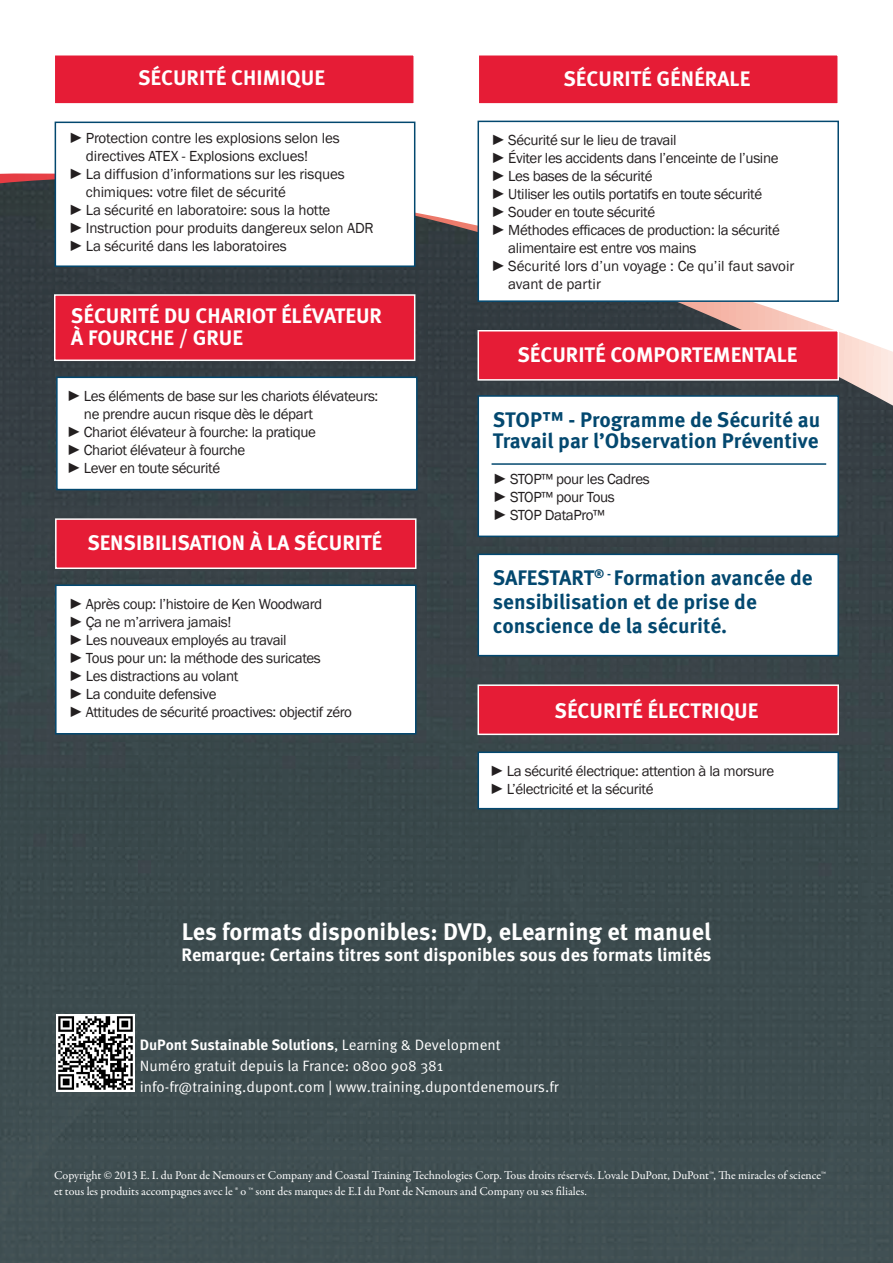
<style>
.page{position:relative;width:893px;height:1263px;background:#fff}
.page>*{position:absolute;margin:0;border:0;box-sizing:border-box;transform-origin:0 0}
.t1{font:700 24px "Meta Pro";color:#fff}
.t2{font:700 21px/21px "Meta Pro";color:#03486f}
.t3{font:700 21px/22.5px "Meta Pro";color:#fff}
.t4{font:700 18px "Meta Pro";color:#fff}
.t5{font:15px/18px "Franklin Gothic";letter-spacing:-.025em;color:#231f20}
.t6{font:15px "Meta Pro";color:#fff}
.t7{font:15px/18px "Franklin Gothic";color:#231f20}
.t8{font:700 15px "Meta Pro";color:#fff}
.List_Body_Copy{font:12px/15.8px "Garamond Premr Pro";color:#fff}
.s1{font-weight:400}
</style>
<div class="page">
<div style="left:0;top:557px;width:893px;height:706px;background:#3c4b4e"></div>
<svg style="left:0;top:120px;width:893px;height:437px;fill:#374045"></svg>
<div style="left:477px;top:395px;width:362px;height:142px;background:#fff;border:2px solid #03486f"></div>
<hr style="left:492px;top:463px;width:334px;height:2px;background:#03486f">
<div style="left:477px;top:554px;width:362px;height:102px;background:#fff;border:2px solid #03486f"></div>
<div style="left:477px;top:330px;width:362px;height:51px;background:#e61c36;border:2px solid #fff"></div>
<div style="left:55px;top:584px;width:361px;height:150px;background:#fff;border:2px solid #03486f"></div>
<div style="left:55px;top:518px;width:361px;height:51px;background:#e61c36;border:2px solid #fff"></div>
<img style="left:57px;top:1014px;width:77px;height:78px">
<div style="left:56px;top:377px;width:362px;height:113px;background:#fff;border:2px solid #03486f"></div>
<div style="left:54px;top:294px;width:361px;height:67px;background:#e61c36;border:2px solid #fff"></div>
<div style="left:477px;top:751px;width:362px;height:58px;background:#fff;border:2px solid #03486f"></div>
<div style="left:477px;top:684px;width:362px;height:51px;background:#e61c36;border:2px solid #fff"></div>
<div style="left:477px;top:121px;width:362px;height:181px;background:#fff;border:2px solid #03486f"></div>
<div style="left:477px;top:54px;width:362px;height:51px;background:#e61c36;border:2px solid #fff"></div>
<div style="left:55px;top:122px;width:360px;height:145px;background:#fff;border:2px solid #03486f"></div>
<div style="left:54px;top:54px;width:361px;height:51px;background:#e61c36;border:2px solid #fff"></div>
<p class="t3" style="left:138px;top:67px;width:188px">SÉCURITÉ CHIMIQUE</p>
<p class="t5" style="left:86px;top:129px;width:255px;text-indent:-17px">►Protection contre les explosions selon les directives ATEX - Explosions exclues!</p>
<p class="t5" style="left:86px;top:165px;width:260px;text-indent:-17px">►La diffusion d’informations sur les risques chimiques: votre filet de sécurité</p>
<p class="t5" style="left:69px;top:201px;width:263px">►La sécurité en laboratoire: sous la hotte</p>
<p class="t5" style="left:69px;top:219px;width:306px">►Instruction pour produits dangereux selon ADR</p>
<p class="t5" style="left:69px;top:237px;width:219px">►La sécurité dans les laboratoires</p>
<p class="t3" style="left:71px;top:305px;width:313px">SÉCURITÉ DU CHARIOT ÉLÉVATEUR<br>À FOURCHE / GRUE</p>
<p class="t5" style="left:84px;top:387px;width:296px;text-indent:-17px">► Les éléments de base sur les chariots élévateurs: ne prendre aucun risque dès le départ</p>
<p class="t5" style="left:67px;top:423px;width:250px">► Chariot élévateur à fourche: la pratique</p>
<p class="t5" style="left:67px;top:441px;width:180px">► Chariot élévateur à fourche</p>
<p class="t5" style="left:67px;top:459px;width:155px">► Lever en toute sécurité</p>
<p class="t3" style="left:87px;top:532px;width:296px">SENSIBILISATION À LA SÉCURITÉ</p>
<p class="t5" style="left:69px;top:595px;width:255px">► Après coup: l’histoire de Ken Woodward</p>
<p class="t5" style="left:69px;top:613px;width:164px">► Ça ne m’arrivera jamais!</p>
<p class="t5" style="left:69px;top:631px;width:219px">► Les nouveaux employés au travail</p>
<p class="t5" style="left:69px;top:649px;width:253px">► Tous pour un: la méthode des suricates</p>
<p class="t5" style="left:69px;top:667px;width:171px">► Les distractions au volant</p>
<p class="t5" style="left:69px;top:685px;width:149px">► La conduite defensive</p>
<p class="t5" style="left:69px;top:703px;width:284px">► Attitudes de sécurité proactives: objectif zéro</p>
<p class="t3" style="left:563px;top:68px;width:188px">SÉCURITÉ GÉNÉRALE</p>
<p class="t5" style="left:491px;top:131px;width:187px">► Sécurité sur le lieu de travail</p>
<p class="t5" style="left:491px;top:149px;width:289px">► Éviter les accidents dans l’enceinte de l’usine</p>
<p class="t5" style="left:491px;top:167px;width:163px">► Les bases de la sécurité</p>
<p class="t5" style="left:491px;top:185px;width:273px">► Utiliser les outils portatifs en toute sécurité</p>
<p class="t5" style="left:491px;top:203px;width:166px">► Souder en toute sécurité</p>
<p class="t5" style="left:508px;top:221px;width:273px;text-indent:-17px">► Méthodes efficaces de production: la sécurité alimentaire est entre vos mains</p>
<p class="t7" style="left:508px;top:257px;width:288px;text-indent:-17px">►Sécurité lors d’un voyage : Ce qu’il faut savoir avant de partir</p>
<p class="t3" style="left:517px;top:344px;width:281px">SÉCURITÉ COMPORTEMENTALE</p>
<p class="t2" style="left:493px;top:410px;width:329px">STOP™ - Programme de Sécurité au<br>Travail par l’Observation Préventive</p>
<p class="t5" style="left:493px;top:471px;width:158px">► STOP™ pour les Cadres</p>
<p class="t5" style="left:493px;top:489px;width:123px">► STOP™ pour Tous</p>
<p class="t5" style="left:493px;top:507px;width:113px">► STOP DataPro™</p>
<p class="t2" style="left:493px;top:568px;width:321px">SAFESTART<sup>®</sup> <sup>-</sup> Formation avancée de</p>
<p class="t2" style="left:493px;top:591px;width:265px;line-height:24px">sensibilisation et de prise de conscience de la sécurité.</p>
<p class="t3" style="left:555px;top:700px;width:205px">SÉCURITÉ ÉLECTRIQUE</p>
<p class="t5" style="left:490px;top:762px;width:286px">► La sécurité électrique: attention à la morsure</p>
<p class="t5" style="left:490px;top:780px;width:165px">► L’électricité et la sécurité</p>
<p class="t1" style="left:182px;top:916px;width:531px">Les formats disponibles: DVD, eLearning et manuel</p>
<p class="t4" style="left:181px;top:943px;width:531px">Remarque: Certains titres sont disponibles sous des formats limités</p>
<p class="t8" style="left:140px;top:1035px;width:362px">DuPont Sustainable Solutions<span class="s1">, Learning &amp; Development</span></p>
<p class="t6" style="left:140px;top:1056px;width:305px">Numéro gratuit depuis la France: 0800 908 381</p>
<p class="t6" style="left:140px;top:1077px;width:421px">info-fr@training.dupont.com | www.training.dupontdenemours.fr</p>
<p class="List_Body_Copy" style="left:54px;top:1168px;width:773px">Copyright © 2013 E. I. du Pont de Nemours et Company and Coastal Training Technologies Corp. Tous droits réservés. L’ovale DuPont, DuPont™, The miracles of science™ et tous les produits accompagnes avec le ® o ™ sont des marques de E.I du Pont de Nemours and Company ou ses filiales.</p>
</div>
